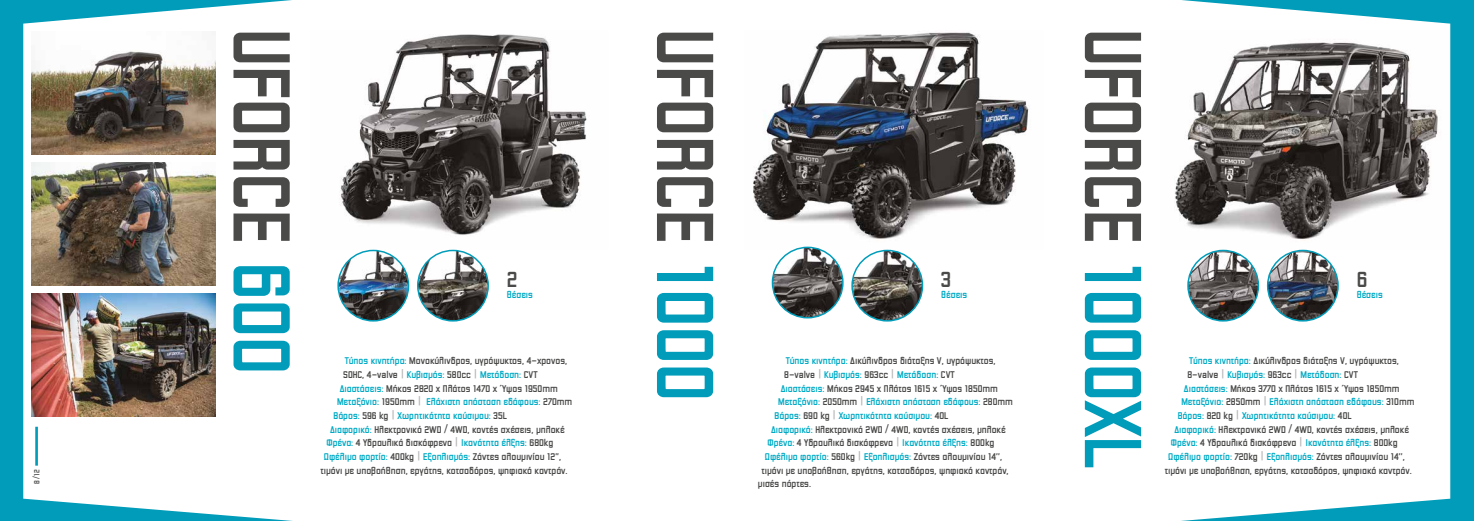
<style>
.page{position:relative;width:1474px;height:521px;background:#fff}
.page>*{position:absolute;margin:0;border:0;box-sizing:border-box;transform-origin:0 0}
.t1{font:700 93.98px "PF Venue";color:#4a4a49;scale:.94 1}
.t2{font:700 25.38px "PF Venue";color:#4a4a49}
.t3{font:700 11.38px "PF Venue";color:#4a4a49}
.t4{font:700 11.38px "PF Venue";color:#00aac5}
.t5{font:700 8.75px "PF Venue";color:#4a4a49}
.s1{color:#009cb9}
.s2{color:#00aac5}
.s3{color:#4a4a49}
.s4{color:#b3b2b2}
</style>
<div class="page">
<img style="left:753px;top:32px;width:276px;height:218px">
<svg style="left:0;top:0;width:293px;height:521px"></svg>
<svg style="left:1180px;top:0;width:293px;height:521px"></svg>
<img style="left:1187px;top:250px;width:71px;height:71px;border-radius:35px">
<div style="left:1187px;top:250px;width:72px;height:72px;border:1px solid #009cb9;border-radius:50%"></div>
<img style="left:1267px;top:250px;width:70px;height:71px;border-radius:35px">
<div style="left:1266px;top:250px;width:72px;height:72px;border:1px solid #009cb9;border-radius:50%"></div>
<img style="left:772px;top:247px;width:70px;height:71px;border-radius:35px">
<div style="left:771px;top:247px;width:72px;height:71px;border:1px solid #009cb9;border-radius:50%"></div>
<img style="left:340px;top:34px;width:247px;height:216px">
<img style="left:338px;top:250px;width:70px;height:71px;border-radius:35px">
<div style="left:337px;top:250px;width:72px;height:72px;border:1px solid #009cb9;border-radius:50%"></div>
<img style="left:418px;top:250px;width:70px;height:71px;border-radius:35px">
<div style="left:417px;top:250px;width:72px;height:72px;border:1px solid #009cb9;border-radius:50%"></div>
<img style="left:852px;top:250px;width:70px;height:71px;border-radius:35px">
<div style="left:851px;top:250px;width:72px;height:72px;border:1px solid #009cb9;border-radius:50%"></div>
<img style="left:32px;top:32px;width:184px;height:122px">
<img style="left:32px;top:162px;width:184px;height:123px">
<img style="left:32px;top:293px;width:184px;height:123px">
<p class="t5" style="left:33px;top:483px;width:16px;rotate:-90deg">8/12</p>
<h1 class="t1" style="left:307px;top:29px;width:369px;rotate:90deg">UFORCE <span class="s1">600</span></h1>
<h1 class="t1" style="left:730px;top:29px;width:397px;rotate:90deg">UFORCE <span class="s1">1000</span></h1>
<h1 class="t1" style="left:1158px;top:29px;width:468px;rotate:90deg">UFORCE <span class="s1">1000XL</span></h1>
<h2 class="t2" style="left:507px;top:267px;width:12px">2</h2>
<p class="t4" style="left:507px;top:289px;width:27px">θέσεις</p>
<h2 class="t2" style="left:941px;top:267px;width:11px">3</h2>
<p class="t4" style="left:941px;top:289px;width:27px">θέσεις</p>
<p class="t3" style="left:786px;top:355px;width:211px"><span class="s2">Τύπος κινητήρα:</span> Δικύλινδρος διάταξης V, υγρόψυκτος,</p>
<p class="t4" style="left:784px;top:369px;width:172px"><span class="s3">8-valve</span> <span class="s4">|</span> Κυβισμός: <span class="s3">963cc</span> <span class="s4">|</span> Μετάδοση: <span class="s3">CVΤ</span></p>
<p class="t3" style="left:780px;top:383px;width:219px"><span class="s2">Διαστάσεις:</span> Μήκος 2945 x Πλάτος 1615 x Ύψος 1850mm</p>
<p class="t4" style="left:778px;top:396px;width:236px">Μεταξόνιο: <span class="s3">2050mm</span> <span class="s4">|</span> Ελάχιστη απόσταση εδάφους: <span class="s3">280mm</span></p>
<p class="t4" style="left:774px;top:410px;width:175px">Βάρος: <span class="s3">690 kg</span> <span class="s4">|</span> Χωρητικότητα καύσιμου: <span class="s3">40L</span></p>
<p class="t3" style="left:771px;top:424px;width:236px"><span class="s2">Διαφορικό:</span> Ηλεκτρονικό 2WD / 4WD, κοντές σχέσεις, μπλοκέ</p>
<p class="t3" style="left:767px;top:437px;width:228px"><span class="s2">Φρένα:</span> 4 Υδραυλικά δισκόφρενα <span class="s4">|</span> <span class="s2">Ικανότητα έλξης:</span> 800kg</p>
<p class="t3" style="left:765px;top:451px;width:239px"><span class="s2">Ωφέλιμο φορτίο:</span> 560kg <span class="s4">|</span> <span class="s2">Εξοπλισμός:</span> Ζάντες αλουμινίου 14’’,</p>
<p class="t3" style="left:761px;top:465px;width:249px">τιμόνι με υποβοήθηση, εργάτης, κοτσαδόρος, ψηφιακό καντράν,</p>
<p class="t3" style="left:758px;top:478px;width:55px">μισές πόρτες.</p>
<p class="t3" style="left:345px;top:355px;width:224px"><span class="s2">Τύπος κινητήρα:</span> Mονοκύλινδρος, υγρόψυκτος, 4-χρονος,</p>
<p class="t3" style="left:343px;top:369px;width:196px">SOHC, 4-valve <span class="s4">|</span> <span class="s2">Κυβισμός:</span> 580cc <span class="s4">|</span> <span class="s2">Μετάδοση:</span> CVΤ</p>
<p class="t3" style="left:340px;top:383px;width:220px"><span class="s2">Διαστάσεις:</span> Μήκος 2820 x Πλάτος 1470 x Ύψος 1950mm</p>
<p class="t4" style="left:337px;top:396px;width:237px">Μεταξόνιο: <span class="s3">1950mm</span> <span class="s4">|</span> Ελάχιστη απόσταση εδάφους: <span class="s3">270mm</span></p>
<p class="t4" style="left:333px;top:410px;width:175px">Βάρος: <span class="s3">596 kg</span> <span class="s4">|</span> Χωρητικότητα καύσιμου: <span class="s3">35L</span></p>
<p class="t3" style="left:330px;top:424px;width:236px"><span class="s2">Διαφορικό:</span> Ηλεκτρονικό 2WD / 4WD, κοντές σχέσεις, μπλοκέ</p>
<p class="t3" style="left:326px;top:437px;width:228px"><span class="s2">Φρένα:</span> 4 Υδραυλικά δισκόφρενα <span class="s4">|</span> <span class="s2">Ικανότητα έλξης:</span> 680kg</p>
<p class="t3" style="left:324px;top:451px;width:239px"><span class="s2">Ωφέλιμο φορτίο:</span> 400kg <span class="s4">|</span> <span class="s2">Εξοπλισμός:</span> Ζάντες αλουμινίου 12’’,</p>
<p class="t3" style="left:320px;top:465px;width:249px">τιμόνι με υποβοήθηση, εργάτης, κοτσαδόρος, ψηφιακό καντράν.</p>
<h2 class="t2" style="left:1356px;top:267px;width:12px">6</h2>
<p class="t4" style="left:1356px;top:289px;width:27px">θέσεις</p>
<p class="t3" style="left:1189px;top:355px;width:211px"><span class="s2">Τύπος κινητήρα:</span> Δικύλινδρος διάταξης V, υγρόψυκτος,</p>
<p class="t4" style="left:1187px;top:369px;width:172px"><span class="s3">8-valve</span> <span class="s4">|</span> Κυβισμός: <span class="s3">963cc</span> <span class="s4">|</span> Μετάδοση: <span class="s3">CVΤ</span></p>
<p class="t3" style="left:1183px;top:383px;width:217px"><span class="s2">Διαστάσεις:</span> Μήκος 3770 x Πλάτος 1615 x Ύψος 1850mm</p>
<p class="t4" style="left:1181px;top:396px;width:235px">Μεταξόνιο: <span class="s3">2850mm</span> <span class="s4">|</span> Ελάχιστη απόσταση εδάφους: <span class="s3">310mm</span></p>
<p class="t4" style="left:1177px;top:410px;width:175px">Βάρος: <span class="s3">820 kg</span> <span class="s4">|</span> Χωρητικότητα καύσιμου: <span class="s3">40L</span></p>
<p class="t3" style="left:1174px;top:424px;width:236px"><span class="s2">Διαφορικό:</span> Ηλεκτρονικό 2WD / 4WD, κοντές σχέσεις, μπλοκέ</p>
<p class="t3" style="left:1170px;top:437px;width:228px"><span class="s2">Φρένα:</span> 4 Υδραυλικά δισκόφρενα <span class="s4">|</span> <span class="s2">Ικανότητα έλξης:</span> 800kg</p>
<p class="t3" style="left:1168px;top:451px;width:238px"><span class="s2">Ωφέλιμο φορτίο:</span> 720kg <span class="s4">|</span> <span class="s2">Εξοπλισμός:</span> Ζάντες αλουμινίου 14’’,</p>
<p class="t3" style="left:1164px;top:465px;width:249px">τιμόνι με υποβοήθηση, εργάτης, κοτσαδόρος, ψηφιακό καντράν.</p>
</div>
